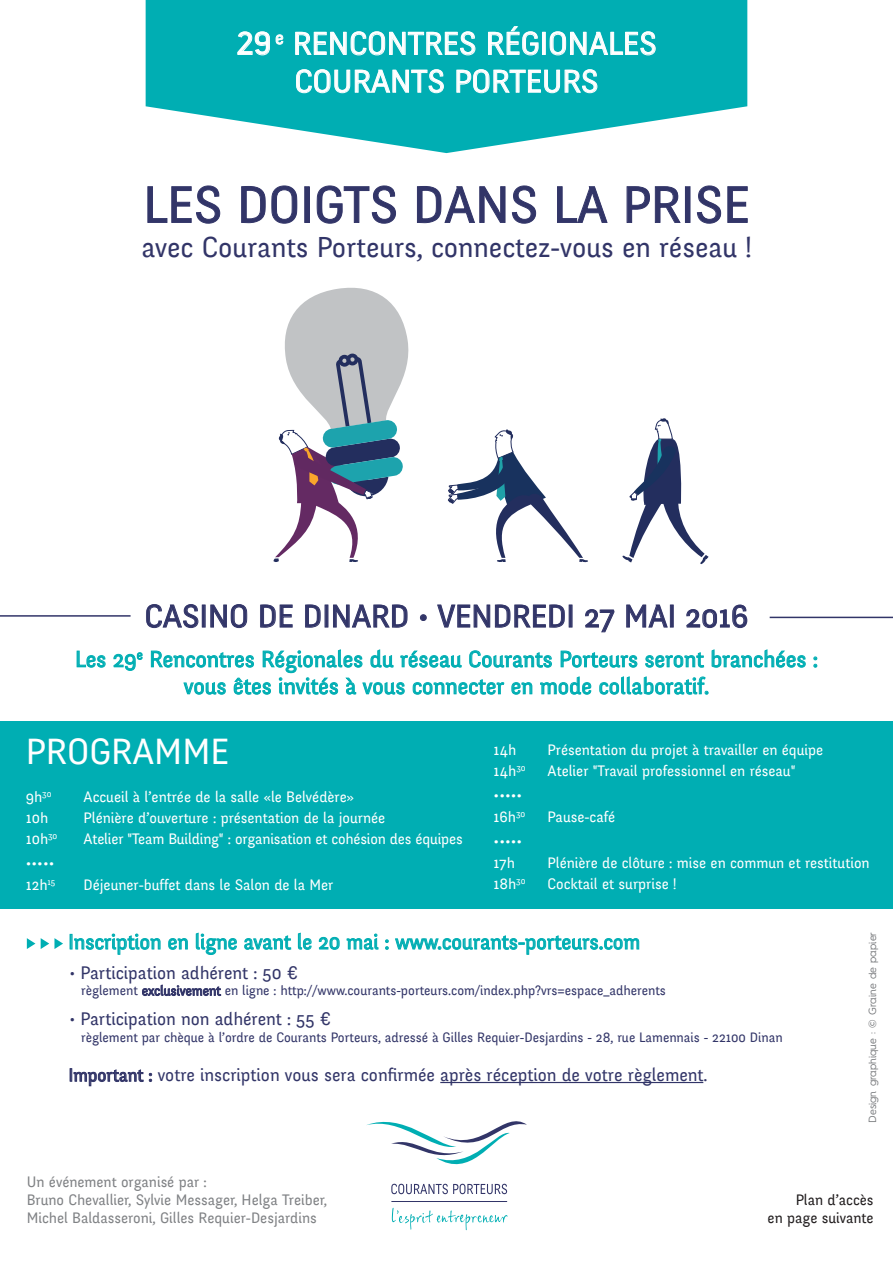
<style>
.page{position:relative;width:893px;height:1263px;background:#fff}
.page>*{position:absolute;margin:0;border:0;box-sizing:border-box;transform-origin:0 0}
.t1{font:51px "Fengardo Neue";color:#323568}
.t2{font:36px "Fengardo Neue";color:#fff}
.t3{font:31.5px/37.8px "Fengardo Neue";color:#fff;text-align:center}
.t4{font:31.5px "Fengardo Neue";color:#323568}
.t5{font:28.5px "Fengardo Neue";color:#323568}
.t6{font:25.5px "Fengardo Neue";color:#fff}
.t7{font:22.5px/27px "Fengardo Neue";color:#00aeb3;text-align:center}
.t8{font:21px "Fengardo Neue";color:#00aeb3}
.t9{font:18px "Fengardo Neue";color:#323568}
.t10{font:15px/21px "Fengardo Neue";color:#fff}
.t11{font:15px/18px "Fengardo Neue";color:#808285}
.t12{font:15px/18px "Fengardo Neue";color:#231f20;text-align:right}
.t13{font:13.5px "Fengardo Neue";color:#323568}
.t14{font:10.5px "Hurme Geometric Sans 4";color:#76787b}
.s1{font-family:"Estandar"}
</style>
<div class="page">
<svg style="left:147px;top:185px;width:73px;height:39px"></svg>
<svg style="left:241px;top:185px;width:57px;height:39px"></svg>
<div style="left:304px;top:186px;width:6px;height:37px;border:1px solid #323568"></div>
<svg style="left:316px;top:185px;width:80px;height:39px"></svg>
<svg style="left:417px;top:186px;width:89px;height:37px"></svg>
<svg style="left:512px;top:185px;width:24px;height:39px"></svg>
<svg style="left:557px;top:186px;width:51px;height:37px"></svg>
<svg style="left:626px;top:186px;width:55px;height:37px"></svg>
<div style="left:685px;top:186px;width:5px;height:37px;border:1px solid #323568"></div>
<svg style="left:697px;top:185px;width:24px;height:39px"></svg>
<svg style="left:727px;top:186px;width:21px;height:37px"></svg>
<svg style="left:146px;top:0;width:601px;height:153px;fill:#00aeb3"></svg>
<svg style="left:237px;top:31px;width:47px;height:25px"></svg>
<svg style="left:295px;top:5px;width:361px;height:114px;background:#18b5ba"></svg>
<svg style="left:367px;top:1121px;width:160px;height:73px"></svg>
<hr style="left:391px;top:1201px;width:116px;height:1px;background:#323568">
<svg style="left:392px;top:1208px;width:115px;height:22px"></svg>
<svg style="left:273px;top:287px;width:136px;height:275px"></svg>
<svg style="left:448px;top:429px;width:140px;height:133px"></svg>
<svg style="left:622px;top:418px;width:87px;height:147px"></svg>
<hr style="left:0;top:615px;width:131px;height:2px;background:#323568">
<hr style="left:770px;top:617px;width:123px;height:1px;background:#323568">
<svg style="left:76px;top:650px;width:30px;height:18px"></svg>
<svg style="left:813px;top:656px;width:5px;height:12px"></svg>
<svg style="left:113px;top:604px;width:693px;height:91px"></svg>
<div style="left:0;top:721px;width:893px;height:187px;background:#00aeb3"></div>
<hr style="left:440px;top:1082px;width:263px;height:1px;background:#323568">
<svg style="left:27px;top:938px;width:8px;height:11px"></svg>
<svg style="left:41px;top:938px;width:22px;height:11px"></svg>
<svg style="left:70px;top:933px;width:91px;height:22px"></svg>
<svg style="left:168px;top:938px;width:20px;height:12px"></svg>
<svg style="left:196px;top:932px;width:41px;height:23px"></svg>
<svg style="left:244px;top:935px;width:48px;height:15px"></svg>
<svg style="left:298px;top:932px;width:14px;height:18px"></svg>
<svg style="left:319px;top:937px;width:21px;height:13px"></svg>
<svg style="left:346px;top:933px;width:33px;height:17px"></svg>
<svg style="left:385px;top:939px;width:4px;height:11px"></svg>
<svg style="left:395px;top:935px;width:244px;height:20px"></svg>
<svg style="left:142px;top:985px;width:79px;height:12px"></svg>
<svg style="left:70px;top:1068px;width:83px;height:18px"></svg>
<h3 class="t3" style="left:236px;top:25px;width:422px"><span class="s1">29</span> <sup>e</sup> Rencontres Régionales<br>Courants Porteurs</h3>
<h1 class="t1" style="left:143px;top:176px;width:608px">les doigts dans la prise</h1>
<h3 class="t5" style="left:141px;top:231px;width:612px">avec Courants Porteurs, connectez-vous en réseau !</h3>
<h3 class="t4" style="left:145px;top:598px;width:606px">Casino de D inard • vendredi 27 mai 2016</h3>
<h3 class="t7" style="left:75px;top:646px;width:744px">Les 29<sup>e</sup> Rencontres Régionales du réseau Courants Porteurs seront branchées : vous êtes invités à vous connecter en mode collaboratif.</h3>
<h2 class="t2" style="left:26px;top:731px;width:109px">PROGRAMME</h2>
<p class="t10" style="left:26px;top:787px;width:48px">9h<sup>30</sup> A</p>
<p class="t10" style="left:93px;top:787px;width:263px">ccueil à l’entrée de la salle «le Belvédère»</p>
<p class="t10" style="left:26px;top:808px;width:24px">10h</p>
<p class="t10" style="left:26px;top:808px;width:438px;text-indent:58px">Plénière d’ouverture : présentation de la journée<br>10h<sup>30</sup> Atelier "Team Building" : organisation et cohésion des équipes</p>
<h3 class="t6" style="left:26px;top:842px;width:30px">.....</h3>
<p class="t10" style="left:26px;top:875px;width:49px">12h<sup>15</sup> D</p>
<p class="t10" style="left:93px;top:875px;width:242px">éjeuner-buffet dans le Salon de la M er</p>
<p class="t10" style="left:494px;top:739px;width:24px">14h</p>
<p class="t10" style="left:494px;top:739px;width:331px;text-indent:54px">Présentation du projet à travailler en équipe<br>14h<sup>30</sup> Atelier "Travail professionnel en réseau"</p>
<h3 class="t6" style="left:494px;top:774px;width:30px">.....</h3>
<p class="t10" style="left:494px;top:807px;width:123px">16h<sup>30</sup> Pause-café</p>
<h3 class="t6" style="left:494px;top:820px;width:30px">.....</h3>
<p class="t10" style="left:494px;top:853px;width:23px">17h</p>
<p class="t10" style="left:548px;top:853px;width:323px">Plénière de clôture : mise en commun et restitution</p>
<p class="t10" style="left:494px;top:874px;width:33px">18h<sup>30</sup></p>
<p class="t10" style="left:548px;top:874px;width:130px">Cocktail et surprise !</p>
<h3 class="t8" style="left:68px;top:930px;width:573px">I nscription en ligne avant le 20 mai : www.courants-porteurs.com</h3>
<p class="t9" style="left:69px;top:963px;width:230px">• Participation adhérent : 50 €</p>
<p class="t13" style="left:81px;top:983px;width:586px">règlement exclusivement en ligne : http://www.courants-porteurs.com/index.php?vrs=espace_adherents</p>
<p class="t9" style="left:69px;top:1009px;width:263px">• Participation non adhérent : 55 €</p>
<p class="t13" style="left:81px;top:1029px;width:703px">règlement par chèque à l’ordre de Courants Porteurs, adressé à Gilles Requier-D esjardins - 28, rue Lamennais - 22100 Dinan</p>
<p class="t9" style="left:69px;top:1065px;width:640px">I mportant : votre inscription vous sera confirmée après réception de votre règlement.</p>
<p class="t14" style="left:865px;top:1123px;width:192px;rotate:-90deg">Design graphique : © Graine de papier</p>
<p class="t11" style="left:27px;top:1172px;width:302px">U n événement organisé par :<br>Bruno Chevallier, Sylvie M essager, Helga Treiber,<br>M ichel Baldasseroni, Gilles Requier-Desjardins</p>
<p class="t12" style="left:768px;top:1191px;width:107px">Plan d’accès<br>en page suivante</p>
</div>
